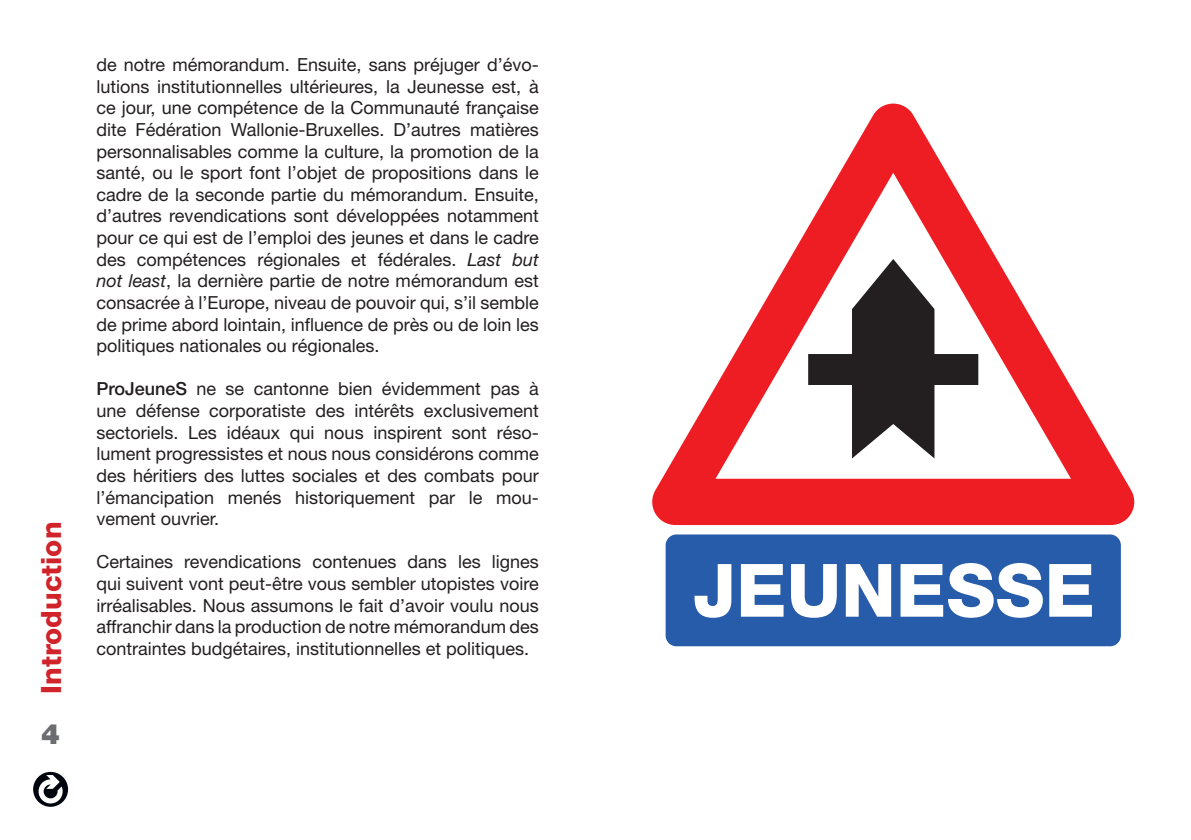
<style>
.page{position:relative;width:1191px;height:840px;background:#fff}
.page>*{position:absolute;margin:0;border:0;box-sizing:border-box;transform-origin:0 0}
.t1{font:800 28px "Helvetica Neue";color:#d1232a}
.Pagination{font:900 28px "Helvetica Neue";color:#6c6d70}
.Normal__Helvetica_9{font:18px/21.6px "Helvetica Neue";color:#231f20;text-align:justify}
.s1{font-style:italic}
.s2{font-weight:500}
</style>
<div class="page">
<svg style="left:33px;top:771px;width:35px;height:35px"></svg>
<svg style="left:39px;top:774px;width:24px;height:29px"></svg>
<svg style="left:652px;top:103px;width:483px;height:421px"></svg>
<svg style="left:808px;top:259px;width:170px;height:199px"></svg>
<div style="left:665px;top:534px;width:455px;height:112px;background:#275caa;border-radius:11px"></div>
<svg style="left:694px;top:564px;width:37px;height:53px"></svg>
<svg style="left:741px;top:564px;width:42px;height:52px"></svg>
<svg style="left:791px;top:564px;width:46px;height:53px"></svg>
<svg style="left:845px;top:564px;width:46px;height:52px"></svg>
<svg style="left:900px;top:563px;width:142px;height:54px"></svg>
<svg style="left:1049px;top:564px;width:43px;height:52px"></svg>
<p class="t1" style="left:35px;top:693px;width:173px;rotate:-90deg">Introduction</p>
<p class="Pagination" style="left:41px;top:716px;width:20px">4</p>
<p class="Normal__Helvetica_9" style="left:96px;top:54px;width:444px">de notre mémorandum. Ensuite, sans préjuger d’évo&shy;lutions institutionnelles ultérieures, la Jeunesse est, à ce jour, une compétence de la Communauté française dite Fédération Wallonie-Bruxelles. D’autres matières personnalisables comme la culture, la promotion de la santé, ou le sport font l’objet de propositions dans le cadre de la seconde partie du mémorandum. Ensuite, d’autres revendications sont développées notamment pour ce qui est de l’emploi des jeunes et dans le cadre des compétences régionales et fédérales. <span class="s1">Last but not least</span>, la dernière partie de notre mémorandum est consacrée à l’Europe, niveau de pouvoir qui, s’il semble de prime abord lointain, influence de près ou de loin les politiques nationales ou régionales.</p>
<p class="Normal__Helvetica_9" style="left:96px;top:378px;width:444px"><span class="s2">ProJeuneS</span> ne se cantonne bien évidemment pas à une défense corporatiste des intérêts exclusivement sectoriels. Les idéaux qui nous inspirent sont réso&shy;lument progressistes et nous nous considérons comme des héritiers des luttes sociales et des combats pour l’émancipation menés historiquement par le mou&shy;vement ouvrier.</p>
<p class="Normal__Helvetica_9" style="left:96px;top:550px;width:444px">Certaines revendications contenues dans les lignes qui suivent vont peut-être vous sembler utopistes voire irréalisables. Nous assumons le fait d’avoir voulu nous affranchir dans la production de notre mémorandum des contraintes budgétaires, institutionnelles et politiques.</p>
</div>
